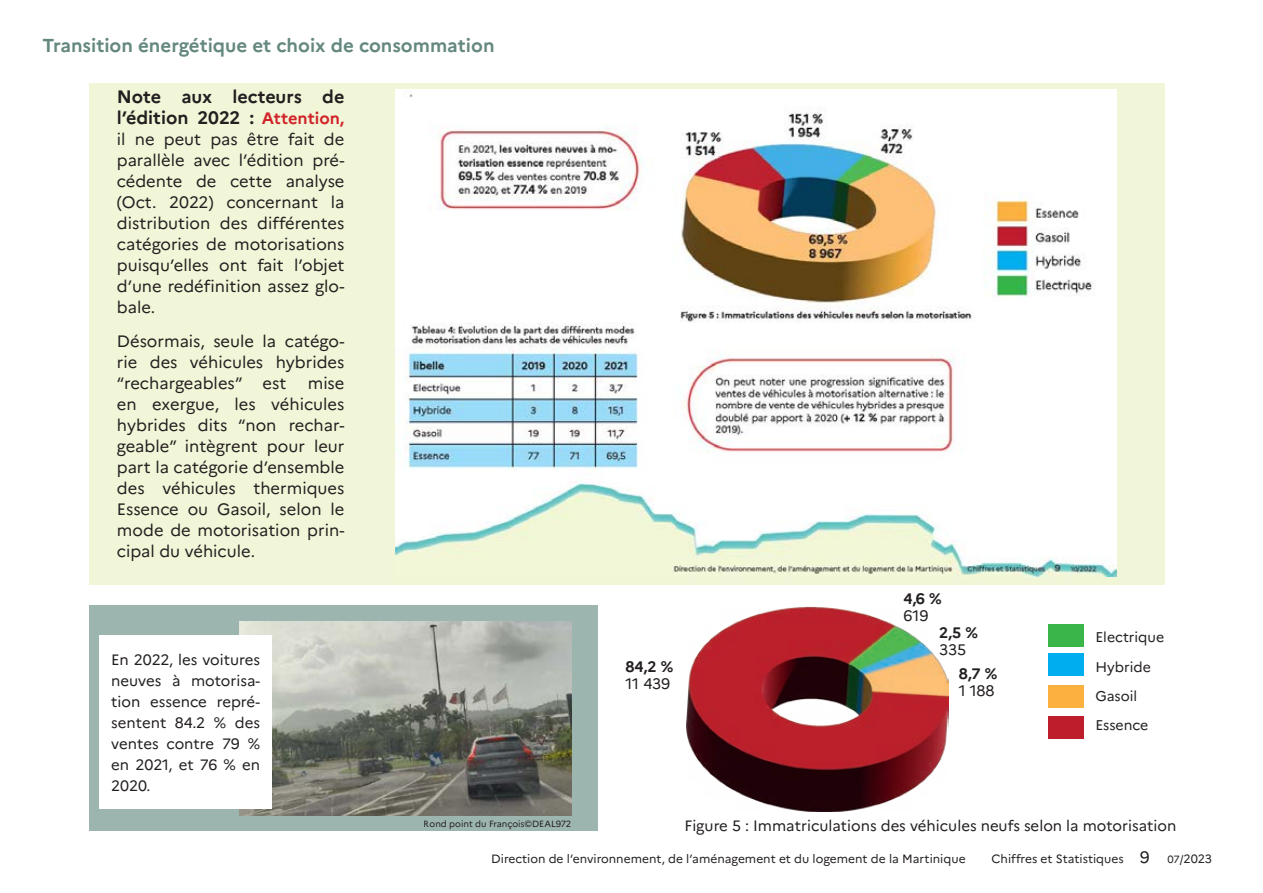
<style>
.page{position:relative;width:1263px;height:893px;background:#fff}
.page>*{position:absolute;margin:0;border:0;box-sizing:border-box;transform-origin:0 0}
.Sous_titre{font:700 18.75px "Marianne";color:#64887f}
.corps_de_texte{font:700 18px/21px "Marianne";color:#231f20}
.corps_de_texte-2{font:16.5px/21px "Marianne";color:#231f20;text-align:justify}
.t1{font:700 15.15px/17.4px "Marianne";color:#231f20}
.t2{font:15.15px "Marianne";letter-spacing:-.005em;color:#231f20}
.corps_de_texte-3{font:15px/21px "Marianne";letter-spacing:-.005em;color:#231f20;text-align:justify}
.Figure{font:15px "Marianne";color:#231f20}
.t3{font:14.1px/29.2px "Marianne";color:#231f20}
.t4{font:12px "Marianne";color:#231f20}
.t5{font:9px "Marianne";color:#231f20}
.s1{font-size:16.5px;color:#d1232a}
.s2{font-weight:400}
.s3{font-size:16.5px}
.s4{font-size:10.5px}
</style>
<div class="page">
<div style="left:89px;top:83px;width:1076px;height:501px;background:#f2f6d8"></div>
<img style="left:395px;top:89px;width:722px;height:487px">
<div style="left:1048px;top:685px;width:35px;height:22px;background:#fbb03f"></div>
<div style="left:1048px;top:716px;width:35px;height:23px;background:#be1d2c"></div>
<div style="left:1048px;top:654px;width:35px;height:22px;background:#00aeef"></div>
<div style="left:1048px;top:625px;width:35px;height:22px;background:#3ab54a"></div>
<img style="left:686px;top:607px;width:262px;height:205px">
<div style="left:89px;top:606px;width:508px;height:225px;background:#9cb5ae"></div>
<img style="left:240px;top:621px;width:331px;height:195px">
<div style="left:99px;top:635px;width:173px;height:173px;background:#fff"></div>
<p class="Sous_titre" style="left:43px;top:34px;width:453px">Transition énergétique et choix de consommation</p>
<p class="corps_de_texte" style="left:117px;top:86px;width:229px">Note aux lecteurs de l’édition 2022 : <span class="s1">Attention,</span></p>
<p class="corps_de_texte-2" style="left:117px;top:128px;width:229px">il ne peut pas être fait de parallèle avec l’édition pré&shy;cédente de cette analyse (Oct. 2022) concernant la distribution des différentes catégories de motorisations puisqu’elles ont fait l’objet d’une redéfinition assez glo&shy;bale.</p>
<p class="corps_de_texte-2" style="left:117px;top:330px;width:229px">Désormais, seule la catégo&shy;rie des véhicules hybrides “rechargeables” est</p>
<p class="corps_de_texte-2" style="left:117px;top:372px;width:229px;text-indent:191px">mise en exergue, les véhicules hybrides dits “non rechar&shy;geable” intègrent pour leur part la catégorie d’ensemble des véhicules thermiques Essence ou Gasoil, selon le mode de motorisation prin&shy;cipal du véhicule.</p>
<p class="corps_de_texte-3" style="left:111px;top:649px;width:150px">En 2022, les voitures neuves à motorisa&shy;tion essence repré&shy;sentent 84.2 % des ventes contre 79 % en 2021, et 76 % en 2020.</p>
<p class="t5" style="left:424px;top:819px;width:149px">Rond point du François©DEAL972</p>
<p class="t1" style="left:625px;top:658px;width:49px">84,2 %<br><span class="s2">11 439</span></p>
<p class="t1" style="left:903px;top:589px;width:40px">4,6 %</p>
<p class="t2" style="left:903px;top:606px;width:27px">619</p>
<p class="t1" style="left:939px;top:623px;width:40px">2,5 %</p>
<p class="t2" style="left:939px;top:640px;width:29px">335</p>
<p class="t1" style="left:959px;top:664px;width:40px">8,7 %<br><span class="s2">1 188</span></p>
<p class="t3" style="left:1095px;top:623px;width:70px">Electrique<br>Hybride<br>Gasoil<br>Essence</p>
<p class="Figure" style="left:684px;top:817px;width:493px">Figure 5 : Immatriculations des véhicules neufs selon la motorisation</p>
<p class="t4" style="left:491px;top:851px;width:476px">Direction de l’environnement, de l’aménagement et du logement de la Martinique</p>
<p class="t4" style="left:991px;top:851px;width:222px">Chiffres et Statistiques <span class="s3">9</span> <span class="s4">07/</span>2023</p>
</div>
